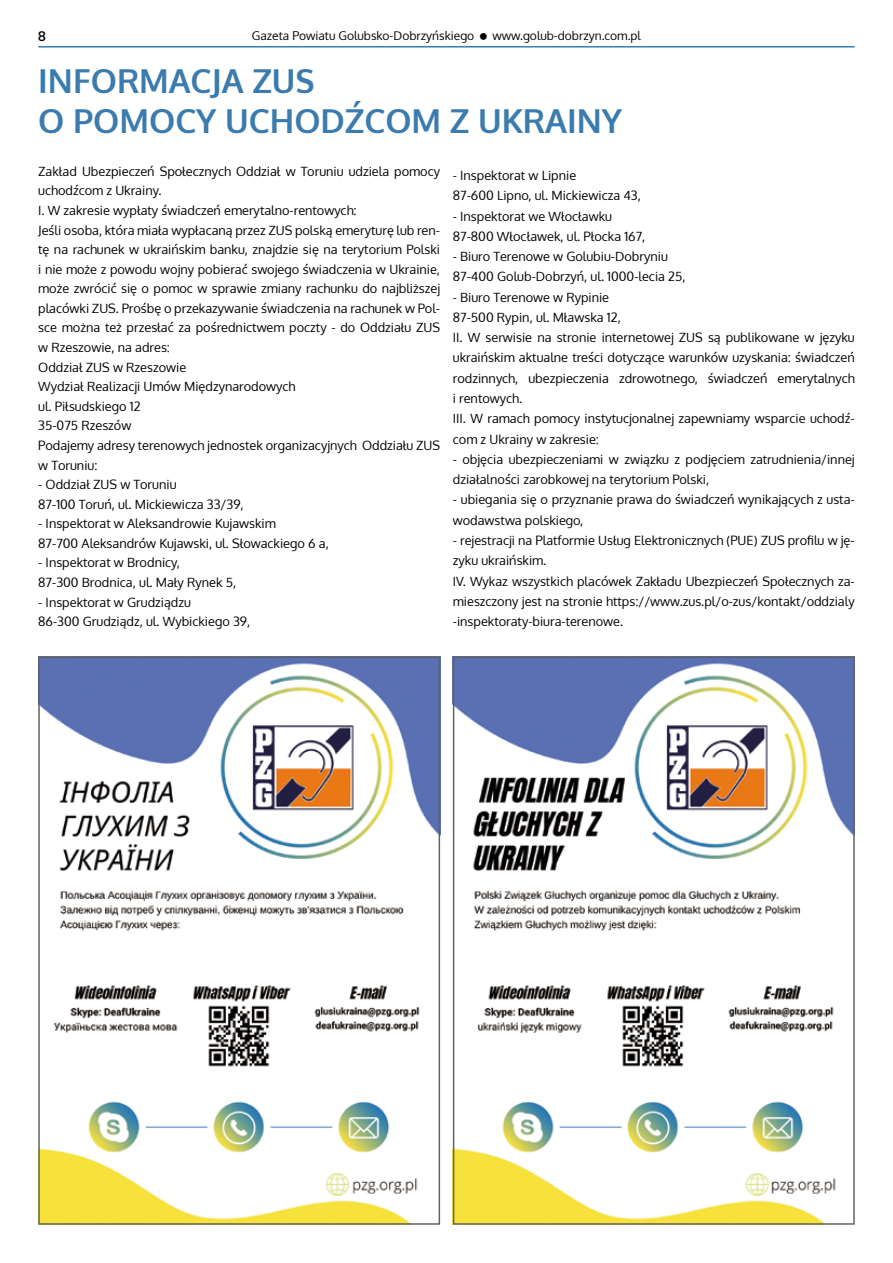
<style>
.page{position:relative;width:893px;height:1263px;background:#fff}
.page>*{position:absolute;margin:0;border:0;box-sizing:border-box;transform-origin:0 0}
.t1{font:700 33px/39.6px "Oxygen";color:#3b7bad}
.t2{font:700 13.5px "Oxygen";color:#000}
.t3{font:12.75px/19.6px "Oxygen";color:#000}
.t4{font:12px "Oxygen";color:#000}
</style>
<div class="page">
<hr style="left:38px;top:46px;width:817px;height:2px;background:#3b7bad">
<img style="left:456px;top:659px;width:396px;height:563px">
<div style="left:453px;top:656px;width:402px;height:569px;border:2px solid #626262"></div>
<img style="left:41px;top:659px;width:396px;height:563px">
<div style="left:38px;top:656px;width:402px;height:569px;border:2px solid #626262"></div>
<p class="t2" style="left:38px;top:28px;width:9px">8</p>
<p class="t4" style="left:252px;top:27px;width:224px">Gazeta Powiatu Golubsko-Dobrzyńskiego</p>
<p class="t4" style="left:492px;top:27px;width:150px">www.golub-dobrzyn.com.pl</p>
<h1 class="t1" style="left:38px;top:63px;width:585px">INFORMACJA ZUS<br>O POMOCY UCHODŹCOM Z UKRAINY</h1>
<p class="t3" style="left:453px;top:165px;width:190px;line-height:20.2px">- Inspektorat w Lipnie<br>87-600 Lipno, ul. Mickiewicza 43,</p>
<p class="t3" style="left:453px;top:206px;width:194px;line-height:20.2px">- Inspektorat we Włocławku<br>87-800 Włocławek, ul. Płocka 167,</p>
<p class="t3" style="left:453px;top:246px;width:234px;line-height:20.2px">- Biuro Terenowe w Golubiu-Dobryniu<br>87-400 Golub-Dobrzyń, ul. 1000-lecia 25,</p>
<p class="t3" style="left:453px;top:287px;width:403px;line-height:20.2px">- Biuro Terenowe w Rypinie<br>87-500 Rypin, ul. Mławska 12,<br>II. W serwisie na stronie internetowej ZUS są publikowane w języku ukraińskim aktualne treści dotyczące warunków uzyskania: świadczeń rodzinnych, ubezpieczenia zdrowotnego, świadczeń emerytalnych i rentowych.<br>III. W ramach pomocy instytucjonalnej zapewniamy wsparcie uchodź‑ com z Ukrainy w zakresie:</p>
<p class="t3" style="left:453px;top:449px;width:403px;line-height:20.2px">- objęcia ubezpieczeniami w związku z podjęciem zatrudnienia/innej działalności zarobkowej na terytorium Polski,</p>
<p class="t3" style="left:453px;top:490px;width:403px;line-height:20.2px">- ubiegania się o przyznanie prawa do świadczeń wynikających z usta‑ wodawstwa polskiego,</p>
<p class="t3" style="left:453px;top:530px;width:403px;line-height:20.2px">- rejestracji na Platformie Usług Elektronicznych (PUE) ZUS profilu w ję‑ zyku ukraińskim.<br>IV. Wykaz wszystkich placówek Zakładu Ubezpieczeń Społecznych za‑ mieszczony jest na stronie https://www.zus.pl/o-zus/kontakt/oddzialy -inspektoraty-biura-terenowe.</p>
<p class="t3" style="left:38px;top:161px;width:403px">Zakład Ubezpieczeń Społecznych Oddział w Toruniu udziela pomocy uchodźcom z Ukrainy.<br>I. W zakresie wypłaty świadczeń emerytalno-rentowych:<br>Jeśli osoba, która miała wypłacaną przez ZUS polską emeryturę lub ren‑ tę na rachunek w ukraińskim banku, znajdzie się na terytorium Polski i nie może z powodu wojny pobierać swojego świadczenia w Ukrainie, może zwrócić się o pomoc w sprawie zmiany rachunku do najbliższej placówki ZUS. Prośbę o przekazywanie świadczenia na rachunek w Pol‑ sce można też przesłać za pośrednictwem poczty - do Oddziału ZUS w Rzeszowie, na adres:<br>Oddział ZUS w Rzeszowie<br>Wydział Realizacji Umów Międzynarodowych<br>ul. Piłsudskiego 12<br>35-075 Rzeszów<br>Podajemy adresy terenowych jednostek organizacyjnych Oddziału ZUS w Toruniu:</p>
<p class="t3" style="left:38px;top:475px;width:207px">- Oddział ZUS w Toruniu<br>87-100 Toruń, ul. Mickiewicza 33/39,</p>
<p class="t3" style="left:38px;top:514px;width:292px">- Inspektorat w Aleksandrowie Kujawskim<br>87-700 Aleksandrów Kujawski, ul. Słowackiego 6 a,</p>
<p class="t3" style="left:38px;top:553px;width:200px">- Inspektorat w Brodnicy,<br>87-300 Brodnica, ul. Mały Rynek 5,</p>
<p class="t3" style="left:38px;top:592px;width:214px">- Inspektorat w Grudziądzu<br>86-300 Grudziądz, ul. Wybickiego 39,</p>
</div>
